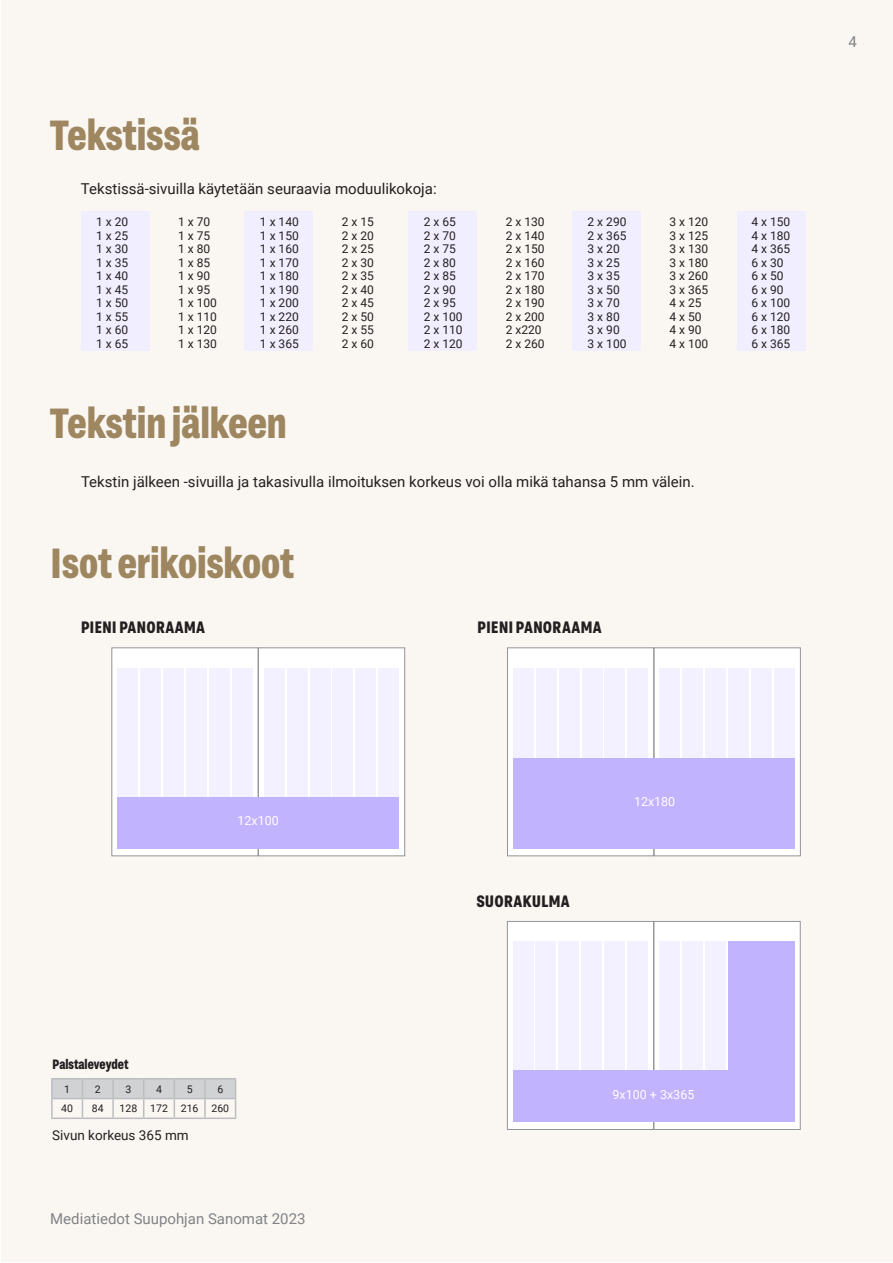
<style>
.page{position:relative;width:893px;height:1263px;background:#fff}
.page>*{position:absolute;margin:0;border:0;box-sizing:border-box;transform-origin:0 0}
.t1{font:700 42px "Grtsk Zetta";color:#9e8760}
.t2{font:700 16.5px "Grtsk Zetta";color:#231f20}
.t3{font:15px "Roboto";color:#231f20}
.t4{font:15px "Roboto";color:#808285}
.t5{font:13.5px "Roboto";color:#231f20}
.t6{font:700 13.5px "Grtsk Zetta";color:#231f20}
.t7{font:12.45px "Roboto";color:#fff}
.t8{font:12px/13.5px "Roboto";color:#231f20}
.t9{font:10.5px "Roboto";color:#231f20}
</style>
<div class="page">
<div style="left:1px;top:1px;width:891px;height:1261px;background:#faf7f2"></div>
<div style="left:112px;top:648px;width:146px;height:208px;background:#fff;border:1px solid #939598"></div>
<div style="left:117px;top:668px;width:21px;height:180px;background:#f3f0ff"></div>
<div style="left:140px;top:668px;width:21px;height:180px;background:#f3f0ff"></div>
<div style="left:163px;top:668px;width:21px;height:180px;background:#f3f0ff"></div>
<div style="left:186px;top:668px;width:21px;height:180px;background:#f3f0ff"></div>
<div style="left:209px;top:668px;width:20px;height:180px;background:#f3f0ff"></div>
<div style="left:232px;top:668px;width:20px;height:180px;background:#f3f0ff"></div>
<div style="left:507px;top:921px;width:147px;height:209px;background:#fff;border:1px solid #939598"></div>
<div style="left:513px;top:942px;width:20px;height:180px;background:#f3f0ff"></div>
<div style="left:536px;top:942px;width:20px;height:180px;background:#f3f0ff"></div>
<div style="left:559px;top:942px;width:20px;height:180px;background:#f3f0ff"></div>
<div style="left:582px;top:942px;width:20px;height:180px;background:#f3f0ff"></div>
<div style="left:605px;top:942px;width:20px;height:180px;background:#f3f0ff"></div>
<div style="left:628px;top:942px;width:20px;height:180px;background:#f3f0ff"></div>
<div style="left:258px;top:648px;width:147px;height:208px;background:#fff;border:1px solid #939598"></div>
<div style="left:264px;top:668px;width:20px;height:180px;background:#f3f0ff"></div>
<div style="left:287px;top:668px;width:20px;height:180px;background:#f3f0ff"></div>
<div style="left:310px;top:668px;width:20px;height:180px;background:#f3f0ff"></div>
<div style="left:333px;top:668px;width:20px;height:180px;background:#f3f0ff"></div>
<div style="left:356px;top:668px;width:20px;height:180px;background:#f3f0ff"></div>
<div style="left:379px;top:668px;width:20px;height:180px;background:#f3f0ff"></div>
<div style="left:654px;top:921px;width:146px;height:209px;background:#fff;border:1px solid #939598"></div>
<div style="left:659px;top:942px;width:21px;height:180px;background:#f3f0ff"></div>
<div style="left:682px;top:942px;width:21px;height:180px;background:#f3f0ff"></div>
<div style="left:705px;top:942px;width:21px;height:180px;background:#f3f0ff"></div>
<div style="left:118px;top:797px;width:281px;height:51px;background:#c2b3ff"></div>
<div style="left:513px;top:1070px;width:282px;height:52px;background:#c2b3ff"></div>
<div style="left:728px;top:942px;width:67px;height:141px;background:#c2b3ff"></div>
<div style="left:507px;top:648px;width:147px;height:208px;background:#fff;border:1px solid #939598"></div>
<div style="left:513px;top:668px;width:20px;height:180px;background:#f3f0ff"></div>
<div style="left:536px;top:668px;width:20px;height:180px;background:#f3f0ff"></div>
<div style="left:559px;top:668px;width:20px;height:180px;background:#f3f0ff"></div>
<div style="left:582px;top:668px;width:20px;height:180px;background:#f3f0ff"></div>
<div style="left:605px;top:668px;width:20px;height:180px;background:#f3f0ff"></div>
<div style="left:628px;top:668px;width:20px;height:180px;background:#f3f0ff"></div>
<div style="left:654px;top:648px;width:147px;height:208px;background:#fff;border:1px solid #939598"></div>
<div style="left:660px;top:668px;width:20px;height:180px;background:#f3f0ff"></div>
<div style="left:683px;top:668px;width:20px;height:180px;background:#f3f0ff"></div>
<div style="left:705px;top:668px;width:21px;height:180px;background:#f3f0ff"></div>
<div style="left:728px;top:668px;width:21px;height:180px;background:#f3f0ff"></div>
<div style="left:751px;top:668px;width:21px;height:180px;background:#f3f0ff"></div>
<div style="left:774px;top:668px;width:21px;height:180px;background:#f3f0ff"></div>
<div style="left:513px;top:758px;width:282px;height:90px;background:#c2b3ff"></div>
<div style="left:81px;top:211px;width:68px;height:140px;background:#f1eeff"></div>
<div style="left:244px;top:211px;width:69px;height:140px;background:#f1eeff"></div>
<div style="left:408px;top:211px;width:68px;height:140px;background:#f1eeff"></div>
<div style="left:572px;top:211px;width:68px;height:140px;background:#f1eeff"></div>
<div style="left:737px;top:211px;width:69px;height:140px;background:#f1eeff"></div>
<hr style="left:51px;top:1078px;width:31px;height:1px;background:#bcbdc0">
<hr style="left:82px;top:1078px;width:31px;height:1px;background:#bcbdc0">
<hr style="left:113px;top:1078px;width:31px;height:1px;background:#bcbdc0">
<hr style="left:144px;top:1078px;width:30px;height:1px;background:#bcbdc0">
<hr style="left:174px;top:1078px;width:31px;height:1px;background:#bcbdc0">
<hr style="left:205px;top:1078px;width:31px;height:1px;background:#bcbdc0">
<hr style="left:51px;top:1117px;width:31px;height:2px;background:#bcbdc0">
<hr style="left:82px;top:1117px;width:31px;height:2px;background:#bcbdc0">
<hr style="left:113px;top:1117px;width:31px;height:2px;background:#bcbdc0">
<hr style="left:144px;top:1117px;width:30px;height:2px;background:#bcbdc0">
<hr style="left:174px;top:1117px;width:31px;height:2px;background:#bcbdc0">
<hr style="left:205px;top:1117px;width:31px;height:2px;background:#bcbdc0">
<svg style="left:51px;top:1079px;width:185px;height:38px"></svg>
<hr style="left:205px;top:1098px;width:31px;height:1px;background:#bcbdc0">
<h1 class="t1" style="left:50px;top:109px;width:151px">Tekstissä</h1>
<p class="t3" style="left:81px;top:178px;width:357px">Tekstissä-sivuilla käytetään seuraavia moduulikokoja:</p>
<p class="t8" style="left:96px;top:215px;width:34px;text-align:justify">1 x 20<br>1 x 25<br>1 x 30<br>1 x 35<br>1 x 40<br>1 x 45<br>1 x 50<br>1 x 55<br>1 x 60<br>1 x 65</p>
<p class="t8" style="left:178px;top:215px;width:40px">1 x 70<br>1 x 75<br>1 x 80<br>1 x 85<br>1 x 90<br>1 x 95<br>1 x 100<br>1 x 110<br>1 x 120<br>1 x 130</p>
<p class="t8" style="left:260px;top:215px;width:40px;text-align:justify">1 x 140<br>1 x 150<br>1 x 160<br>1 x 170<br>1 x 180<br>1 x 190<br>1 x 200<br>1 x 220<br>1 x 260<br>1 x 365</p>
<p class="t8" style="left:342px;top:215px;width:34px;text-align:justify">2 x 15<br>2 x 20<br>2 x 25<br>2 x 30<br>2 x 35<br>2 x 40<br>2 x 45<br>2 x 50<br>2 x 55<br>2 x 60</p>
<p class="t8" style="left:424px;top:215px;width:40px">2 x 65<br>2 x 70<br>2 x 75<br>2 x 80<br>2 x 85<br>2 x 90<br>2 x 95<br>2 x 100<br>2 x 110<br>2 x 120</p>
<p class="t8" style="left:506px;top:215px;width:40px">2 x 130<br>2 x 140<br>2 x 150<br>2 x 160<br>2 x 170<br>2 x 180<br>2 x 190<br>2 x 200<br>2 x220<br>2 x 260</p>
<p class="t8" style="left:588px;top:215px;width:40px">2 x 290<br>2 x 365<br>3 x 20<br>3 x 25<br>3 x 35<br>3 x 50<br>3 x 70<br>3 x 80<br>3 x 90<br>3 x 100</p>
<p class="t8" style="left:669px;top:215px;width:40px">3 x 120<br>3 x 125<br>3 x 130<br>3 x 180<br>3 x 260<br>3 x 365<br>4 x 25<br>4 x 50<br>4 x 90<br>4 x 100</p>
<p class="t8" style="left:751px;top:215px;width:40px">4 x 150<br>4 x 180<br>4 x 365<br>6 x 30<br>6 x 50<br>6 x 90<br>6 x 100<br>6 x 120<br>6 x 180<br>6 x 365</p>
<h1 class="t1" style="left:50px;top:397px;width:238px">Tekstin jälkeen</h1>
<p class="t3" style="left:81px;top:471px;width:615px">Tekstin jälkeen -sivuilla ja takasivulla ilmoituksen korkeus voi olla mikä tahansa 5 mm välein.</p>
<h1 class="t1" style="left:50px;top:537px;width:246px">Isot erikoiskoot</h1>
<h2 class="t2" style="left:81px;top:617px;width:126px">PIENI PANORAAMA</h2>
<h2 class="t2" style="left:477px;top:617px;width:126px">PIENI PANORAAMA</h2>
<p class="t4" style="left:848px;top:32px;width:10px">4</p>
<p class="t7" style="left:238px;top:812px;width:43px">12x100</p>
<p class="t6" style="left:52px;top:1056px;width:78px">Palstaleveydet</p>
<p class="t9" style="left:64px;top:1081px;width:7px">1</p>
<p class="t9" style="left:95px;top:1081px;width:7px">2</p>
<p class="t9" style="left:125px;top:1081px;width:7px">3</p>
<p class="t9" style="left:156px;top:1081px;width:7px">4</p>
<p class="t9" style="left:187px;top:1081px;width:7px">5</p>
<p class="t9" style="left:217px;top:1081px;width:7px">6</p>
<p class="t9" style="left:61px;top:1101px;width:13px">40</p>
<p class="t9" style="left:92px;top:1101px;width:13px">84</p>
<p class="t9" style="left:120px;top:1101px;width:111px">128 172 216 260</p>
<p class="t5" style="left:52px;top:1125px;width:138px">Sivun korkeus 365 mm</p>
<p class="t4" style="left:50px;top:1208px;width:257px">Mediatiedot Suupohjan Sanomat 2023</p>
<h2 class="t2" style="left:476px;top:890px;width:95px">SUORAKULMA</h2>
<p class="t7" style="left:634px;top:793px;width:43px">12x180</p>
<p class="t7" style="left:612px;top:1086px;width:83px">9x100 + 3x365</p>
</div>
